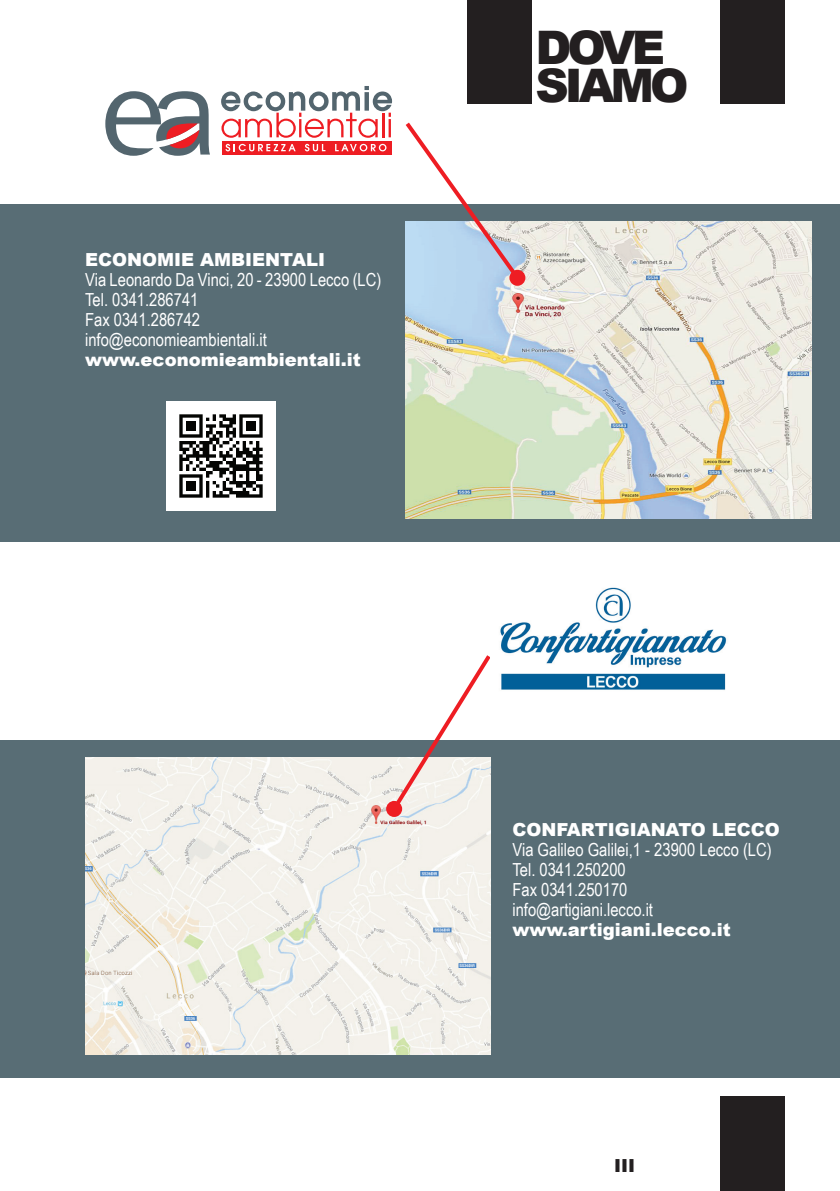
<style>
.page{position:relative;width:840px;height:1191px;background:#fff}
.page>*{position:absolute;margin:0;border:0;box-sizing:border-box;transform-origin:0 0}
.t1{font:900 46.2px/38px "Arial";letter-spacing:-.09em;color:#231f20}
.t2{font:18px/20px "Arial Narrow";color:#fff}
.t3{font:900 18px "Arial";color:#fff}
.t4{font:900 18px "Arial";color:#231f20}
</style>
<div class="page">
<div style="left:0;top:740px;width:839px;height:337px;background:#586d75"></div>
<div style="left:467px;top:0;width:64px;height:103px;background:#231f20"></div>
<div style="left:719px;top:0;width:65px;height:103px;background:#231f20"></div>
<div style="left:222px;top:141px;width:169px;height:13px;background:#ee1d23"></div>
<svg style="left:225px;top:144px;width:70px;height:7px"></svg>
<svg style="left:304px;top:144px;width:21px;height:7px"></svg>
<svg style="left:335px;top:144px;width:51px;height:7px"></svg>
<svg style="left:221px;top:86px;width:171px;height:52px"></svg>
<svg style="left:105px;top:91px;width:105px;height:65px"></svg>
<div style="left:719px;top:1096px;width:65px;height:95px;background:#231f20"></div>
<img style="left:85px;top:757px;width:405px;height:297px">
<svg style="left:388px;top:655px;width:103px;height:159px"></svg>
<div style="left:386px;top:801px;width:16px;height:16px;background:#ee1d23;border-radius:50%"></div>
<div style="left:0;top:204px;width:839px;height:337px;background:#586d75"></div>
<img style="left:405px;top:222px;width:405px;height:296px">
<svg style="left:405px;top:122px;width:117px;height:161px"></svg>
<div style="left:509px;top:270px;width:16px;height:16px;background:#ee1d23;border-radius:50%"></div>
<img style="left:167px;top:402px;width:108px;height:108px">
<img style="left:490px;top:587px;width:237px;height:110px">
<p class="t3" style="left:85px;top:247px;width:241px">ECONOMIE AMBIENTALI</p>
<p class="t2" style="left:85px;top:269px;width:297px">Via Leonardo Da Vinci, 20 - 23900 Lecco (LC)<br>Tel. 0341.286741<br>Fax 0341.286742 info@economieambientali.it</p>
<p class="t3" style="left:85px;top:347px;width:277px">www.economieambientali.it</p>
<h1 class="t1" style="left:535px;top:27px;width:154px">DOVE<br>SIAMO</h1>
<p class="t3" style="left:512px;top:816px;width:269px">CONFARTIGIANATO LECCO</p>
<p class="t2" style="left:512px;top:839px;width:260px">Via Galileo Galilei,1 - 23900 Lecco (LC)<br>Tel. 0341.250200<br>Fax 0341.250170 info@artigiani.lecco.it</p>
<p class="t3" style="left:512px;top:916px;width:219px">www.artigiani.lecco.it</p>
<p class="t4" style="left:613px;top:1152px;width:23px">III</p>
</div>
